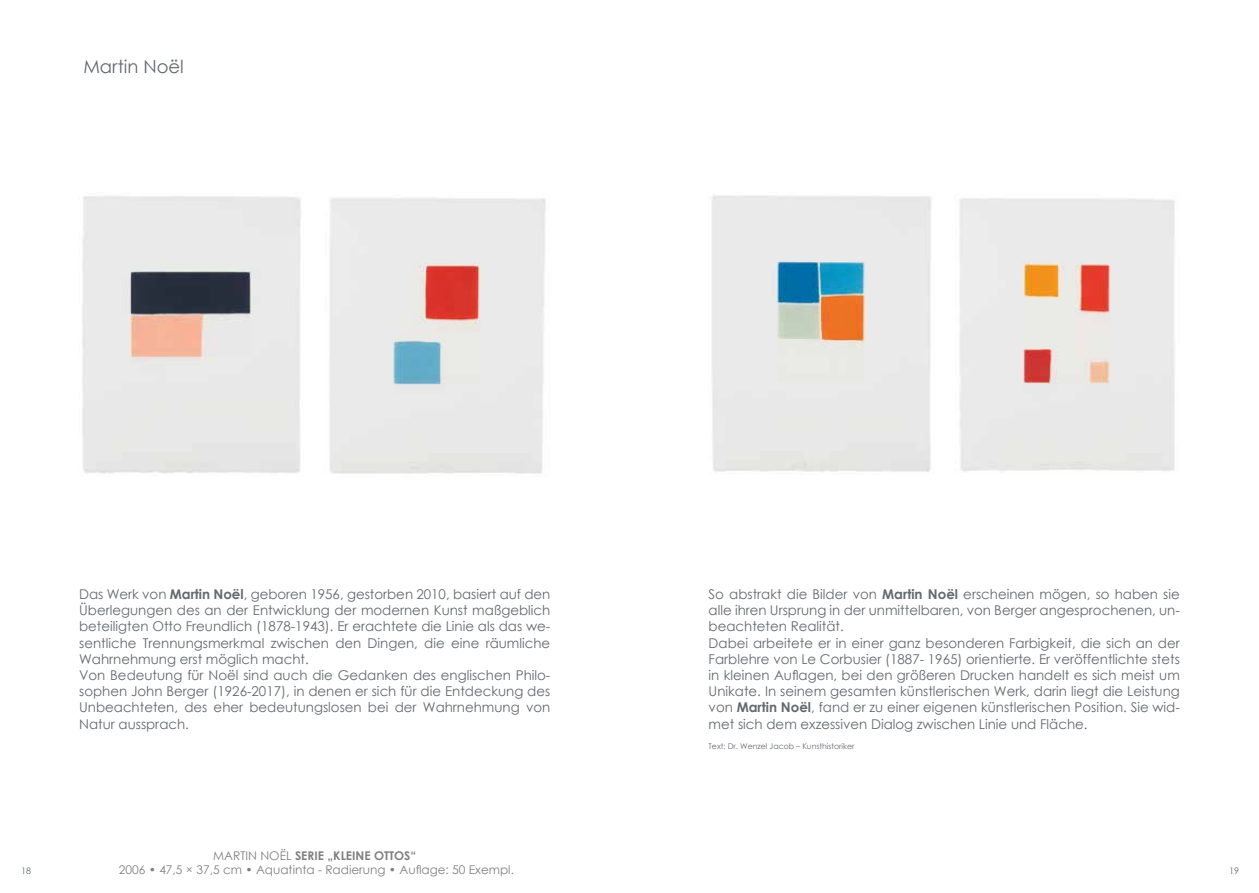
<style>
.page{position:relative;width:1259px;height:893px;background:#fff}
.page>*{position:absolute;margin:0;border:0;box-sizing:border-box;transform-origin:0 0}
.t1{font:18px "Century Gothic";color:#626a6e}
.t2{font:13.5px/16.2px "Century Gothic";color:#626a6e}
.t3{font:12px/14.4px "Century Gothic";color:#818080;text-align:center}
.t4{font:9px "Century Gothic";color:#626a6e}
.t5{font:7.8px "Century Gothic";color:#626a6e}
.s1{font-weight:700}
</style>
<div class="page">
<img style="left:82px;top:196px;width:219px;height:278px">
<img style="left:959px;top:198px;width:216px;height:274px">
<img style="left:712px;top:195px;width:220px;height:277px">
<img style="left:329px;top:198px;width:217px;height:276px">
<h1 class="t1" style="left:83px;top:54px;width:102px">Martin Noël</h1>
<p class="t2" style="left:79px;top:586px;width:473px">Das Werk von <span class="s1">Martin Noël</span>, geboren 1956, gestorben 2010, basiert auf den Überlegungen des an der Entwicklung der modernen Kunst maßgeblich beteiligten Otto Freundlich (1878-1943). Er erachtete die Linie als das we&shy;sentliche Trennungsmerkmal zwischen den Dingen, die eine räumliche Wahrnehmung erst möglich macht.<br>Von Bedeutung für Noël sind auch die Gedanken des englischen Philo&shy;sophen John Berger (1926-2017), in denen er sich für die Entdeckung des Unbeachteten, des eher bedeutungslosen bei der Wahrnehmung von Natur aussprach.</p>
<p class="t2" style="left:708px;top:586px;width:473px">So abstrakt die Bilder von <span class="s1">Martin Noël</span> erscheinen mögen, so haben sie alle ihren Ursprung in der unmittelbaren, von Berger angesprochenen, un&shy;beachteten Realität.<br>Dabei arbeitete er in einer ganz besonderen Farbigkeit, die sich an der Farblehre von Le Corbusier (1887- 1965) orientierte. Er veröffentlichte stets in kleinen Auflagen, bei den größeren Drucken handelt es sich meist um Unikate. In seinem gesamten künstlerischen Werk, darin liegt die Leistung von <span class="s1">Martin Noël</span>, fand er zu einer eigenen künstlerischen Position. Sie wid&shy;met sich dem exzessiven Dialog zwischen Linie und Fläche.</p>
<p class="t5" style="left:708px;top:741px;width:147px">Text: Dr. Wenzel Jacob – Kunsthistoriker</p>
<p class="t3" style="left:119px;top:848px;width:397px">MARTIN NOËL <span class="s1">SERIE „KLEINE OTTOS“<br></span>2006 • 47,5 × 37,5 cm • Aquatinta - Radierung • Auflage: 50 Exempl.</p>
<p class="t4" style="left:21px;top:865px;width:11px">18</p>
<p class="t4" style="left:1229px;top:865px;width:11px">19</p>
</div>
